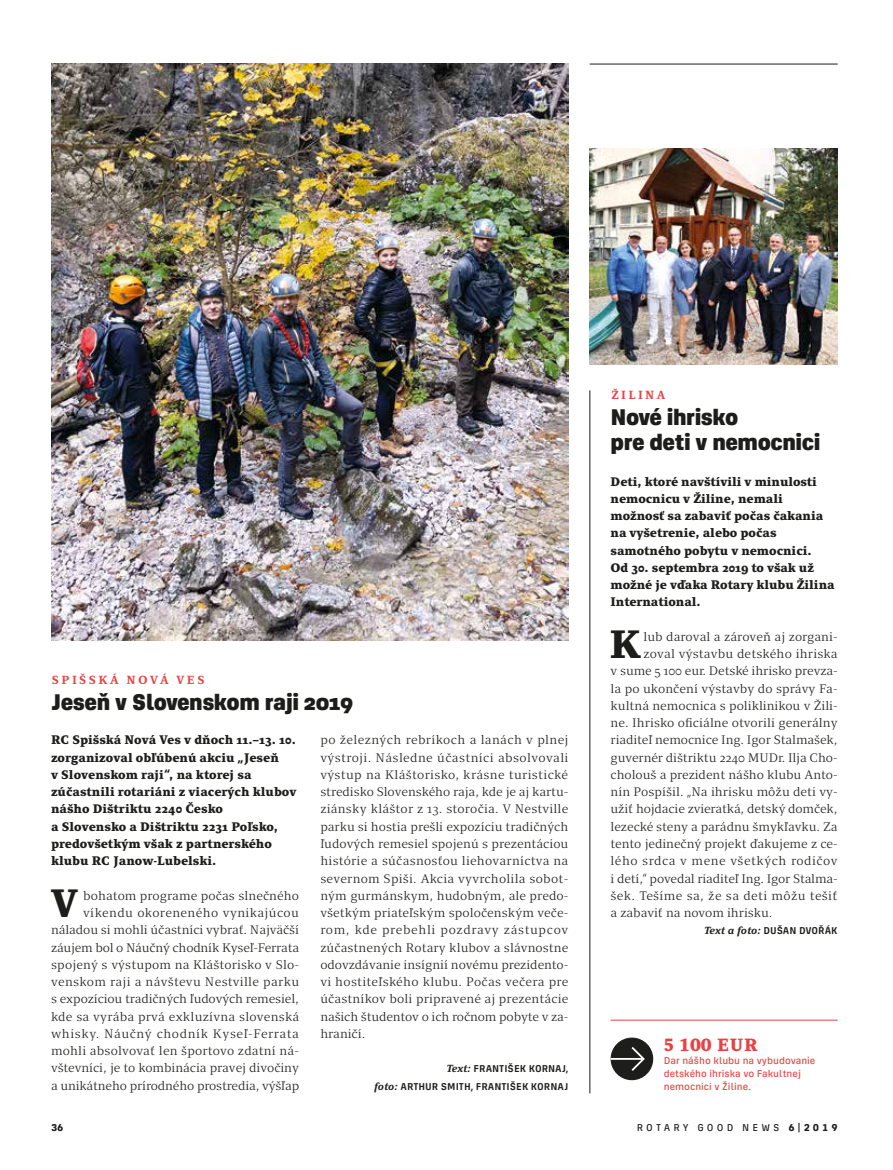
<style>
.page{position:relative;width:893px;height:1170px;background:#fff}
.page>*{position:absolute;margin:0;border:0;box-sizing:border-box;transform-origin:0 0}
.t1{font:900 40.2px "Clara Serif";color:#1d1d1b}
.t2{font:900 24px/25.5px "Corridor";letter-spacing:-.02em;color:#1d1d1b}
.t3{font:900 18px "Clara Serif";color:#e84242}
.t4{font:12.6px/17.2px "Clara Serif";letter-spacing:-.005em;color:#1d1d1b;text-align:right}
.t5{font:900 12.6px/17.2px "Clara Serif";letter-spacing:-.005em;color:#1d1d1b}
.t6{font:12.6px "Clara Serif";letter-spacing:.025em;color:#1d1d1b}
.t7{font:12.6px "Clara Serif";letter-spacing:.035em;color:#1d1d1b}
.t8{font:12.6px "Clara Serif";letter-spacing:.015em;color:#1d1d1b}
.t9{font:700 12px "Clara Serif";letter-spacing:.2em;color:#e84242}
.t10{font:600 10.5px/17.2px "Corridor";color:#1d1d1b;text-align:right}
.t11{font:500 10.5px/12.8px "Corridor";color:#e84242}
.t12{font:500 10.5px "Corridor";letter-spacing:.295em;color:#1d1d1b}
.t13{font:700 10.5px "Corridor";color:#1d1d1b}
.s1{font-family:"Clara Serif";font-weight:700;font-style:italic}
.s2{font-weight:700}
</style>
<div class="page">
<hr style="left:590px;top:390px;width:1px;height:703px;background:#1d1d1b">
<img style="left:590px;top:149px;width:248px;height:216px">
<img style="left:51px;top:64px;width:517px;height:577px">
<hr style="left:611px;top:1019px;width:227px;height:1px;background:#e84242">
<div style="left:611px;top:1038px;width:42px;height:41px;background:#1d1d1b;border-radius:50%"></div>
<div style="left:611px;top:1037px;width:42px;height:43px;border:1px solid #1d1d1b;border-radius:50%"></div>
<hr style="left:611px;top:1057px;width:32px;height:2px;background:#fff">
<svg style="left:630px;top:1047px;width:15px;height:24px"></svg>
<hr style="left:590px;top:64px;width:248px;height:1px;background:#1d1d1b">
<p class="t9" style="left:52px;top:673px;width:154px">SPIŠSKÁ NOVÁ VES</p>
<h2 class="t2" style="left:51px;top:689px;width:304px">Jeseň v Slovenskom raji 2019</h2>
<p class="t5" style="left:51px;top:731px;width:247px">RC Spišská Nová Ves v dňoch 11.–13. 10. zorganizoval obľúbenú akciu „Jeseň<br>v Slovenskom raji“, na ktorej sa zúčastnili rotariáni z viacerých klubov nášho Dištriktu 2240 Česko<br>a Slovensko a Dištriktu 2231 Poľsko, predovšetkým však z partnerského klubu RC Janow-Lubelski.</p>
<p class="t4" style="left:51px;top:887px;width:250px">bohatom programe počas slnečného víkendu okoreneného vynikajúcou náladou si mohli účastníci vybrať. Najväčší záujem bol o Náučný chodník Kyseľ-Ferrata spojený s výstupom na Kláštorisko v Slo&shy;venskom raji a návštevu Nestville parku s expozíciou tradičných ľudových remesiel, kde sa vyrába prvá exkluzívna slovenská whisky. Náučný chodník Kyseľ-Ferrata mohli absolvovať len športovo zdatní ná&shy;vštevníci, je to kombinácia pravej divočiny a unikátneho prírodného prostredia, výšľap</p>
<p class="t4" style="left:320px;top:731px;width:250px;text-align:justify">po železných rebríkoch a lanách v plnej výstroji. Následne účastníci absolvovali výstup na Kláštorisko, krásne turistické stredisko Slovenského raja, kde je aj kartu&shy;ziánsky kláštor z 13. storočia. V Nestville parku si hostia prešli expozíciu tradičných ľudových remesiel spojenú s prezentáciou histórie a súčasnosťou liehovarníctva na severnom Spiši. Akcia vyvrcholila sobot&shy;ným gurmánskym, hudobným, ale predo&shy;všetkým priateľským spoločenským veče&shy;rom, kde prebehli pozdravy zástupcov zúčastnených Rotary klubov a slávnostne odovzdávanie insígnií novému prezidento&shy;vi hostiteľského klubu. Počas večera pre účastníkov boli pripravené aj prezentácie našich študentov o ich ročnom pobyte v za&shy;hraničí.</p>
<p class="t10" style="left:374px;top:1060px;width:196px"><span class="s1">Text:</span> FRANTIŠEK KORNAJ,<br><span class="s1">foto:</span> ARTHUR SMITH, FRANTIŠEK KORNAJ</p>
<h1 class="t1" style="left:51px;top:880px;width:28px">V</h1>
<p class="t9" style="left:611px;top:388px;width:56px">ŽILINA</p>
<h2 class="t2" style="left:611px;top:404px;width:211px">Nové ihrisko<br>pre deti v nemocnici</h2>
<p class="t5" style="left:611px;top:473px;width:226px">Deti, ktoré navštívili v minulosti nemocnicu v Žiline, nemali možnosť sa zabaviť počas čakania na vyšetrenie, alebo počas samotného pobytu v nemocnici.<br>Od 30. septembra 2019 to však už možné je vďaka Rotary klubu Žilina<br>International.</p>
<p class="t4" style="left:643px;top:628px;width:196px">lub daroval a zároveň aj zorgani-</p>
<p class="t8" style="left:643px;top:647px;width:196px">zoval výstavbu detského ihriska</p>
<p class="t4" style="left:611px;top:662px;width:229px">v sume 5 100 eur. Detské ihrisko prevza-</p>
<p class="t4" style="left:611px;top:680px;width:229px">la po ukončení výstavby do správy Fa-</p>
<p class="t4" style="left:611px;top:697px;width:229px">kultná nemocnica s poliklinikou v Žili-</p>
<p class="t4" style="left:611px;top:714px;width:229px">ne. Ihrisko oficiálne otvorili generálny</p>
<p class="t4" style="left:611px;top:731px;width:229px">riaditeľ nemocnice Ing. Igor Stalmašek,</p>
<p class="t4" style="left:611px;top:749px;width:229px">guvernér dištriktu 2240 MUDr. Ilja Cho-</p>
<p class="t4" style="left:611px;top:766px;width:229px">cholouš a prezident nášho klubu Anto-</p>
<p class="t4" style="left:611px;top:783px;width:229px">nín Pospíšil. „Na ihrisku môžu deti vy-</p>
<p class="t4" style="left:611px;top:800px;width:229px">užiť hojdacie zvieratká, detský domček,</p>
<p class="t4" style="left:611px;top:818px;width:229px">lezecké steny a parádnu šmykľavku. Za</p>
<p class="t4" style="left:611px;top:835px;width:229px">tento jedinečný projekt ďakujeme z ce-</p>
<p class="t7" style="left:611px;top:854px;width:229px">lého srdca v mene všetkých rodičov</p>
<p class="t4" style="left:611px;top:869px;width:229px">i detí,“ povedal riaditeľ Ing. Igor Stalma-</p>
<p class="t6" style="left:611px;top:888px;width:229px">šek. Tešíme sa, že sa deti môžu tešiť</p>
<p class="t4" style="left:611px;top:904px;width:163px">a zabaviť na novom ihrisku.</p>
<p class="t10" style="left:704px;top:922px;width:135px"><span class="s1">Text a foto:</span> DUŠAN DVOŘÁK</p>
<h1 class="t1" style="left:609px;top:622px;width:32px">K</h1>
<h3 class="t3" style="left:664px;top:1035px;width:96px">5 100 EUR</h3>
<p class="t11" style="left:664px;top:1054px;width:153px">Dar nášho klubu na vybudovanie detského ihriska vo Fakultnej nemocnici v Žiline.</p>
<p class="t13" style="left:51px;top:1121px;width:14px">36</p>
<p class="t12" style="left:637px;top:1121px;width:202px">ROTARY GOOD NEWS <span class="s2">6|2019</span></p>
</div>
